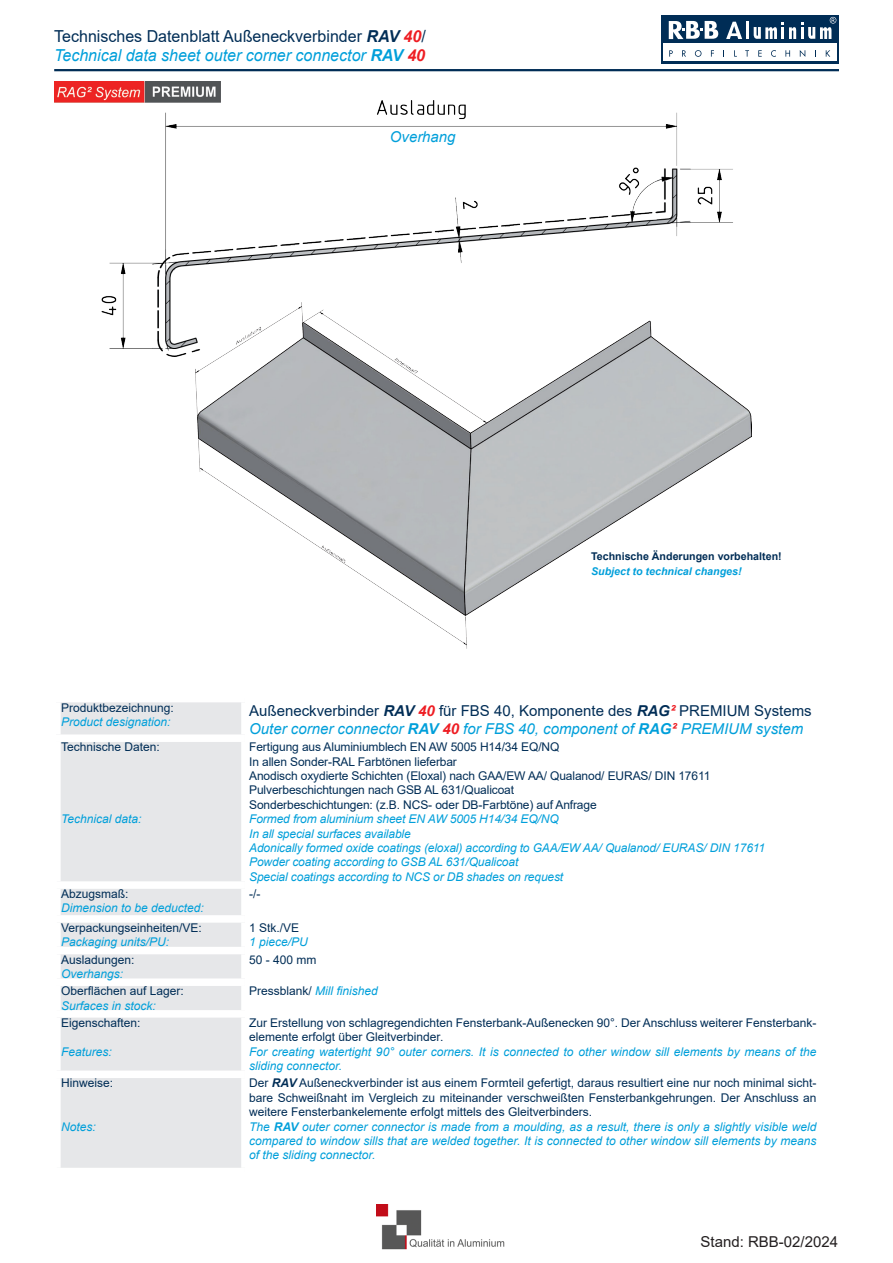
<style>
.page{position:relative;width:893px;height:1263px;background:#fff}
.page>*{position:absolute;margin:0;border:0;box-sizing:border-box;transform-origin:0 0}
.t1{font:16.5px/19.8px "Arial";color:#002d56}
.t2{font:15px/18px "Arial";color:#002d56}
.t3{font:15px "Arial";color:#231f20}
.t4{font:italic 15px "Arial";color:#009fda}
.t5{font:12px/14.4px "Arial";color:#002d56}
.t6{font:italic 12px/14.4px "Arial";letter-spacing:-.01em;color:#009fda}
.t7{font:700 10.65px "Arial";color:#002d56}
.t8{font:italic 700 10.65px "Arial";color:#009fda}
.s1{font-weight:700;font-style:italic}
.s2{font-weight:700;font-style:italic;color:#ee1d23}
.s3{font-style:italic;color:#009fda}
.s4{font-weight:700;font-style:italic;color:#009fda}
.s5{font-style:normal;color:#002d56}
</style>
<div class="page">
<div style="left:661px;top:15px;width:178px;height:48px;background:#002d56"></div>
<svg style="left:726px;top:22px;width:16px;height:17px"></svg>
<hr style="left:746px;top:21px;width:3px;height:18px;background:#fff">
<svg style="left:669px;top:21px;width:49px;height:18px"></svg>
<div style="left:663px;top:44px;width:174px;height:17px;background:#fff"></div>
<svg style="left:669px;top:50px;width:4px;height:7px"></svg>
<svg style="left:682px;top:50px;width:4px;height:7px"></svg>
<svg style="left:695px;top:50px;width:6px;height:7px"></svg>
<svg style="left:711px;top:50px;width:3px;height:7px"></svg>
<svg style="left:745px;top:50px;width:4px;height:7px"></svg>
<svg style="left:758px;top:50px;width:4px;height:7px"></svg>
<svg style="left:771px;top:50px;width:5px;height:7px"></svg>
<svg style="left:785px;top:50px;width:5px;height:7px"></svg>
<svg style="left:800px;top:50px;width:5px;height:7px"></svg>
<svg style="left:826px;top:50px;width:4px;height:7px"></svg>
<svg style="left:754px;top:17px;width:82px;height:22px"></svg>
<img style="left:376px;top:1204px;width:129px;height:46px">
<img style="left:195px;top:357px;width:557px;height:291px">
<img style="left:101px;top:94px;width:632px;height:263px">
<div style="left:57px;top:699px;width:188px;height:39px;background:#e6e7e9"></div>
<div style="left:61px;top:742px;width:180px;height:426px;background:#e6e7e9"></div>
<div style="left:53px;top:695px;width:192px;height:7px;background:#fff"></div>
<div style="left:53px;top:702px;width:8px;height:32px;background:#fff"></div>
<div style="left:241px;top:702px;width:8px;height:32px;background:#fff"></div>
<div style="left:53px;top:734px;width:192px;height:8px;background:#fff"></div>
<div style="left:53px;top:881px;width:192px;height:8px;background:#fff"></div>
<div style="left:53px;top:915px;width:192px;height:8px;background:#fff"></div>
<div style="left:53px;top:947px;width:192px;height:7px;background:#fff"></div>
<div style="left:53px;top:978px;width:192px;height:8px;background:#fff"></div>
<div style="left:53px;top:1010px;width:196px;height:7px;background:#fff"></div>
<div style="left:53px;top:1070px;width:192px;height:8px;background:#fff"></div>
<hr style="left:54px;top:69px;width:785px;height:2px;background:#002d56">
<img style="left:54px;top:82px;width:166px;height:21px">
<h1 class="t1" style="left:54px;top:26px;width:373px">Technisches Datenblatt Außeneckverbinder <span class="s1">RAV</span> <span class="s2">40</span>/<br><span class="s3">Technical data sheet outer corner connector</span> <span class="s4">RAV</span> <span class="s2">40</span></h1>
<p class="t4" style="left:390px;top:127px;width:67px">Overhang</p>
<p class="t7" style="left:591px;top:548px;width:192px">Technische Änderungen vorbehalten!</p>
<p class="t8" style="left:591px;top:564px;width:152px">Subject to technical changes!</p>
<p class="t5" style="left:61px;top:700px;width:114px">Produktbezeichnung:</p>
<p class="t6" style="left:61px;top:715px;width:111px">Product designation:</p>
<p class="t2" style="left:249px;top:702px;width:564px">Außeneckverbinder <span class="s1">RAV</span> <span class="s2">40</span> für FBS 40, Komponente des <span class="s1">RAG</span><span class="s2">²</span> PREMIUM Systems<br><span class="s3">Outer corner connector</span> <span class="s4">RAV</span> <span class="s2">40</span> <span class="s3">for FBS 40, component of</span> <span class="s4">RAG</span><span class="s2">²</span> <span class="s3">PREMIUM system</span></p>
<p class="t5" style="left:61px;top:740px;width:100px">Technische Daten:</p>
<p class="t6" style="left:61px;top:812px;width:82px">Technical data:</p>
<p class="t5" style="left:249px;top:740px;width:463px">Fertigung aus Aluminiumblech EN AW 5005 H14/34 EQ/NQ<br>In allen Sonder-RAL Farbtönen lieferbar<br>Anodisch oxydierte Schichten (Eloxal) nach GAA/EW AA/ Qualanod/ EURAS/ DIN 17611<br>Pulverbeschichtungen nach GSB AL 631/Qualicoat<br>Sonderbeschichtungen: (z.B. NCS- oder DB-Farbtöne) auf Anfrage</p>
<p class="t6" style="left:249px;top:812px;width:517px">Formed from aluminium sheet EN AW 5005 H14/34 EQ/NQ<br>In all special surfaces available<br>Adonically formed oxide coatings (eloxal) according to GAA/EW AA/ Qualanod/ EURAS/ DIN 17611<br>Powder coating according to GSB AL 631/Qualicoat<br>Special coatings according to NCS or DB shades on request</p>
<p class="t5" style="left:61px;top:886px;width:69px">Abzugsmaß:</p>
<p class="t6" style="left:61px;top:901px;width:144px">Dimension to be deducted:</p>
<p class="t5" style="left:249px;top:886px;width:13px">-/-</p>
<p class="t5" style="left:61px;top:920px;width:142px">Verpackungseinheiten/VE:</p>
<p class="t6" style="left:61px;top:935px;width:110px">Packaging units/PU:</p>
<p class="t5" style="left:249px;top:920px;width:52px">1 Stk./VE</p>
<p class="t6" style="left:249px;top:935px;width:60px">1 piece/PU</p>
<p class="t5" style="left:61px;top:952px;width:75px">Ausladungen:</p>
<p class="t6" style="left:61px;top:967px;width:64px">Overhangs:</p>
<p class="t5" style="left:249px;top:952px;width:69px">50 - 400 mm</p>
<p class="t5" style="left:61px;top:984px;width:124px">Oberflächen auf Lager:</p>
<p class="t6" style="left:61px;top:998px;width:96px">Surfaces in stock:</p>
<p class="t6" style="left:249px;top:984px;width:130px"><span class="s5">Pressblank/</span> Mill finished</p>
<p class="t5" style="left:61px;top:1015px;width:81px">Eigenschaften:</p>
<p class="t6" style="left:61px;top:1044px;width:52px">Features:</p>
<p class="t5" style="left:249px;top:1015px;width:569px">Zur Erstellung von schlagregendichten Fensterbank-Außenecken 90°. Der Anschluss weiterer Fensterbank&shy;elemente erfolgt über Gleitverbinder.</p>
<p class="t6" style="left:249px;top:1044px;width:569px">For creating watertight 90° outer corners. It is connected to other window sill elements by means of the sliding connector.</p>
<p class="t5" style="left:61px;top:1076px;width:54px">Hinweise:</p>
<p class="t6" style="left:61px;top:1119px;width:36px">Notes:</p>
<p class="t5" style="left:249px;top:1076px;width:569px">Der <span class="s1">RAV</span> Außeneckverbinder ist aus einem Formteil gefertigt, daraus resultiert eine nur noch minimal sicht&shy;bare Schweißnaht im Vergleich zu miteinander verschweißten Fensterbankgehrungen. Der Anschluss an weitere Fensterbankelemente erfolgt mittels des Gleitverbinders.<br><span class="s3">The</span> <span class="s4">RAV</span> <span class="s3">outer corner connector is made from a moulding, as a result, there is only a slightly visible weld compared to window sills that are welded together. It is connected to other window sill elements by means of the sliding connector.</span></p>
<p class="t3" style="left:701px;top:1231px;width:139px">Stand: RBB-02/2024</p>
</div>
